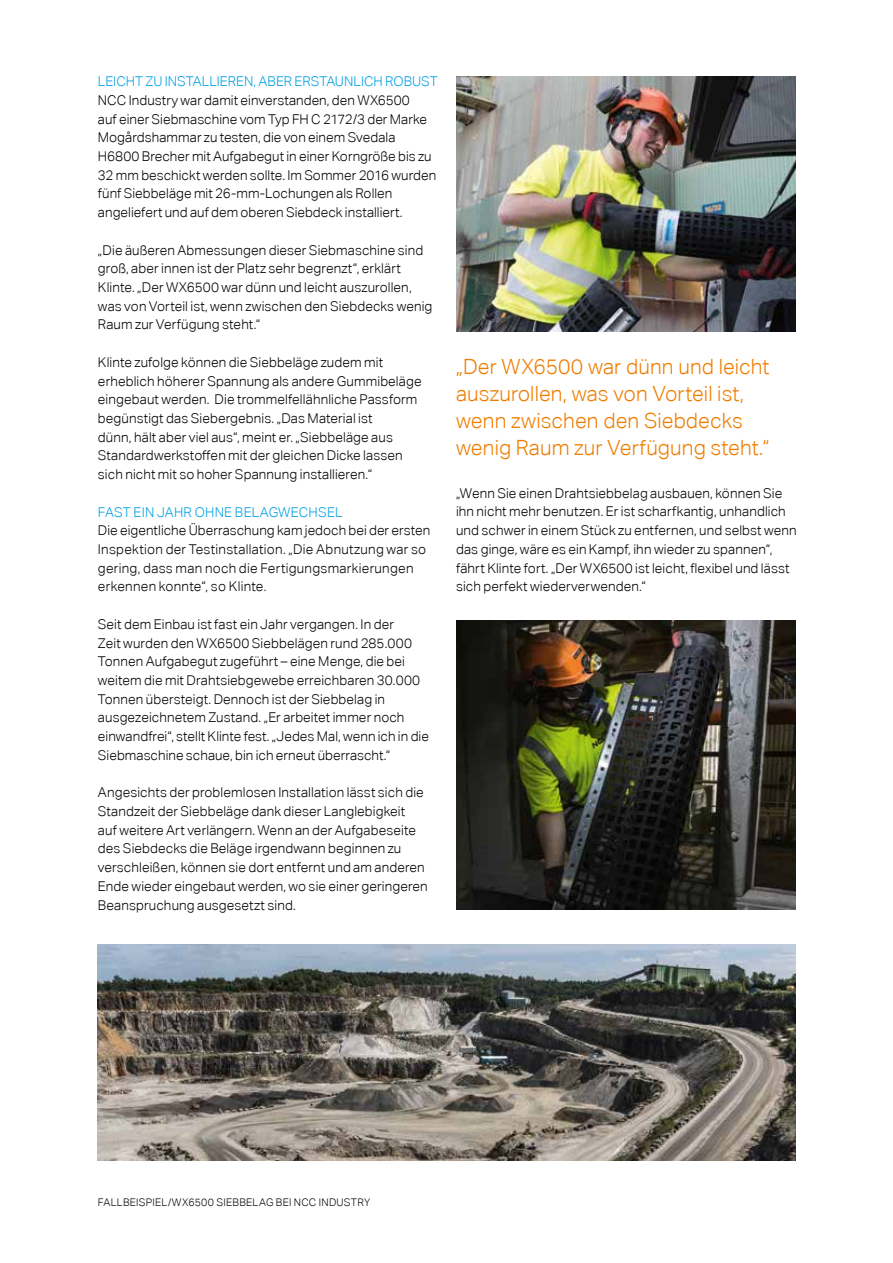
<style>
.page{position:relative;width:893px;height:1263px;background:#fff}
.page>*{position:absolute;margin:0;border:0;box-sizing:border-box;transform-origin:0 0}
.t1{font:300 21px/27px "Aktiv Grotesk Corp";letter-spacing:.005em;color:#ef7d00}
.t2{font:300 13.5px/18.8px "Aktiv Grotesk Corp";letter-spacing:.01em;color:#000}
.t3{font:300 13.5px "Aktiv Grotesk Corp";letter-spacing:.005em;color:#009fe3}
.t4{font:300 10.5px "Aktiv Grotesk Corp";letter-spacing:.025em;color:#000}
</style>
<div class="page">
<img style="left:456px;top:620px;width:339px;height:289px">
<img style="left:456px;top:77px;width:339px;height:255px">
<img style="left:98px;top:945px;width:697px;height:216px">
<p class="t3" style="left:98px;top:74px;width:341px">LEICHT ZU INSTALLIEREN, ABER ERSTAUNLICH ROBUST</p>
<p class="t2" style="left:98px;top:91px;width:340px">NCC Industry war damit einverstanden, den WX6500<br>auf einer Siebmaschine vom Typ FH C 2172/3 der Marke Mogårdshammar zu testen, die von einem Svedala H6800 Brecher mit Aufgabegut in einer Korngröße bis zu 32 mm beschickt werden sollte. Im Sommer 2016 wurden fünf Siebbeläge mit 26-mm-Lochungen als Rollen angeliefert und auf dem oberen Siebdeck installiert.</p>
<p class="t2" style="left:98px;top:240px;width:336px">„Die äußeren Abmessungen dieser Siebmaschine sind groß, aber innen ist der Platz sehr begrenzt“, erklärt Klinte. „Der WX6500 war dünn und leicht auszurollen, was von Vorteil ist, wenn zwischen den Siebdecks wenig Raum zur Verfügung steht.“</p>
<p class="t2" style="left:98px;top:353px;width:325px">Klinte zufolge können die Siebbeläge zudem mit erheblich höherer Spannung als andere Gummibeläge eingebaut werden. Die trommelfellähnliche Passform begünstigt das Siebergebnis. „Das Material ist<br>dünn, hält aber viel aus“, meint er. „Siebbeläge aus Standardwerkstoffen mit der gleichen Dicke lassen sich nicht mit so hoher Spannung installieren.“</p>
<p class="t3" style="left:98px;top:504px;width:246px">FAST EIN JAHR OHNE BELAGWECHSEL</p>
<p class="t2" style="left:98px;top:521px;width:334px">Die eigentliche Überraschung kam jedoch bei der ersten Inspektion der Testinstallation. „Die Abnutzung war so gering, dass man noch die Fertigungsmarkierungen erkennen konnte“, so Klinte.</p>
<p class="t2" style="left:98px;top:615px;width:332px">Seit dem Einbau ist fast ein Jahr vergangen. In der<br>Zeit wurden den WX6500 Siebbelägen rund 285.000<br>Tonnen Aufgabegut zugeführt – eine Menge, die bei weitem die mit Drahtsiebgewebe erreichbaren 30.000<br>Tonnen übersteigt. Dennoch ist der Siebbelag in ausgezeichnetem Zustand. „Er arbeitet immer noch einwandfrei“, stellt Klinte fest. „Jedes Mal, wenn ich in die Siebmaschine schaue, bin ich erneut überrascht.“</p>
<p class="t2" style="left:98px;top:783px;width:331px">Angesichts der problemlosen Installation lässt sich die Standzeit der Siebbeläge dank dieser Langlebigkeit<br>auf weitere Art verlängern. Wenn an der Aufgabeseite des Siebdecks die Beläge irgendwann beginnen zu verschleißen, können sie dort entfernt und am anderen Ende wieder eingebaut werden, wo sie einer geringeren Beanspruchung ausgesetzt sind.</p>
<h1 class="t1" style="left:456px;top:353px;width:315px">„Der WX6500 war dünn und leicht auszurollen, was von Vorteil ist, wenn zwischen den Siebdecks wenig Raum zur Verfügung steht.“</h1>
<p class="t2" style="left:456px;top:484px;width:342px">„Wenn Sie einen Drahtsiebbelag ausbauen, können Sie ihn nicht mehr benutzen. Er ist scharfkantig, unhandlich und schwer in einem Stück zu entfernen, und selbst wenn das ginge, wäre es ein Kampf, ihn wieder zu spannen“, fährt Klinte fort. „Der WX6500 ist leicht, flexibel und lässt sich perfekt wiederverwenden.“</p>
<p class="t4" style="left:98px;top:1196px;width:274px">FALLBEISPIEL/WX6500 SIEBBELAG BEI NCC INDUSTRY</p>
</div>
